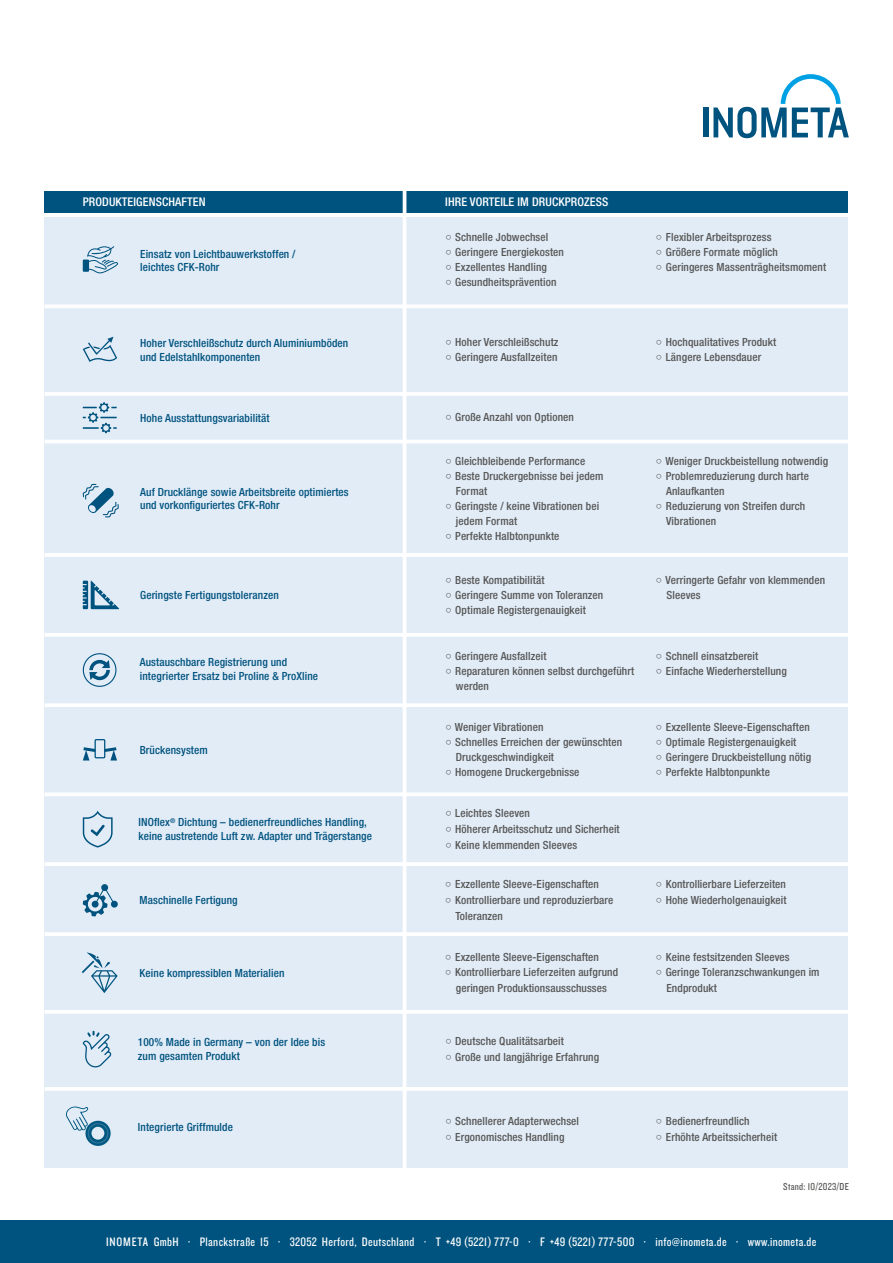
<style>
.page{position:relative;width:893px;height:1263px;background:#fff}
.page>*{position:absolute;margin:0;border:0;box-sizing:border-box;transform-origin:0 0}
.Adresse{font:12.75px "Knockout 29 Junior Ltweight";letter-spacing:.025em;color:#fff}
.Tab_Head_8_Versalien{font:500 condensed 12px "Helvetica Neue LT Std";letter-spacing:.01em;color:#fff}
.Tabellenhead{font:500 condensed 11.25px "Helvetica Neue LT Std";letter-spacing:.01em;color:#575756}
.Tabellenhead-2{font:500 condensed 11.25px/13.5px "Helvetica Neue LT Std";letter-spacing:.01em;color:#00537f}
.t1{font:10.5px "Knockout 29 Junior Ltweight";letter-spacing:.025em;color:#575756}
</style>
<div class="page">
<div style="left:45px;top:191px;width:803px;height:21px;background:#00537f"></div>
<div style="left:45px;top:217px;width:803px;height:951px;background:#e2ecf7"></div>
<hr style="left:403px;top:185px;width:3px;height:985px;background:#fff">
<svg style="left:45px;top:304px;width:803px;height:4px;fill:#fff"></svg>
<hr style="left:45px;top:553px;width:803px;height:4px;background:#fff">
<svg style="left:45px;top:792px;width:803px;height:4px;fill:#fff"></svg>
<hr style="left:45px;top:392px;width:803px;height:4px;background:#fff">
<hr style="left:45px;top:440px;width:803px;height:3px;background:#fff">
<hr style="left:45px;top:633px;width:803px;height:4px;background:#fff">
<hr style="left:45px;top:703px;width:803px;height:4px;background:#fff">
<hr style="left:45px;top:862px;width:803px;height:4px;background:#fff">
<hr style="left:45px;top:932px;width:803px;height:4px;background:#fff">
<hr style="left:45px;top:1010px;width:803px;height:4px;background:#fff">
<hr style="left:45px;top:1087px;width:803px;height:4px;background:#fff">
<div style="left:0;top:1220px;width:893px;height:43px;background:#00537f"></div>
<div style="left:703px;top:108px;width:5px;height:29px;background:#00537f"></div>
<svg style="left:713px;top:74px;width:136px;height:64px"></svg>
<svg style="left:83px;top:246px;width:35px;height:27px"></svg>
<svg style="left:83px;top:1031px;width:29px;height:37px"></svg>
<svg style="left:82px;top:952px;width:36px;height:41px"></svg>
<svg style="left:83px;top:337px;width:34px;height:25px"></svg>
<svg style="left:83px;top:811px;width:30px;height:37px"></svg>
<div style="left:111px;top:901px;width:7px;height:7px;background:#00537f;border-radius:50%"></div>
<svg style="left:83px;top:886px;width:32px;height:30px"></svg>
<svg style="left:83px;top:653px;width:33px;height:34px"></svg>
<svg style="left:83px;top:580px;width:36px;height:29px"></svg>
<div style="left:95px;top:739px;width:10px;height:19px;border:1px solid #00537f"></div>
<svg style="left:105px;top:747px;width:12px;height:13px"></svg>
<svg style="left:83px;top:747px;width:12px;height:13px"></svg>
<svg style="left:83px;top:484px;width:36px;height:33px"></svg>
<svg style="left:83px;top:402px;width:34px;height:31px"></svg>
<svg style="left:66px;top:1106px;width:45px;height:40px"></svg>
<p class="Tab_Head_8_Versalien" style="left:83px;top:195px;width:124px">PRODUKTEIGENSCHAFTEN</p>
<p class="Tab_Head_8_Versalien" style="left:445px;top:195px;width:165px">IHRE VORTEILE IM DRUCKPROZESS</p>
<p class="Tabellenhead-2" style="left:140px;top:247px;width:157px">Einsatz von Leichtbauwerkstoffen /</p>
<p class="Tabellenhead-2" style="left:140px;top:260px;width:81px">leichtes CFK-Rohr</p>
<p class="Tabellenhead-2" style="left:140px;top:336px;width:210px">Hoher Verschleißschutz durch Aluminiumböden</p>
<p class="Tabellenhead-2" style="left:140px;top:350px;width:122px">und Edelstahlkomponenten</p>
<p class="Tabellenhead-2" style="left:140px;top:411px;width:131px">Hohe Ausstattungsvariabilität</p>
<p class="Tabellenhead-2" style="left:140px;top:485px;width:210px">Auf Drucklänge sowie Arbeitsbreite optimiertes</p>
<p class="Tabellenhead-2" style="left:140px;top:498px;width:141px">und vorkonfiguriertes CFK-Rohr</p>
<p class="Tabellenhead-2" style="left:140px;top:588px;width:140px">Geringste Fertigungstoleranzen</p>
<p class="Tabellenhead-2" style="left:140px;top:655px;width:149px">Austauschbare Registrierung und</p>
<p class="Tabellenhead-2" style="left:140px;top:669px;width:180px">integrierter Ersatz bei Proline &amp; ProXline</p>
<p class="Tabellenhead-2" style="left:140px;top:743px;width:70px">Brückensystem</p>
<p class="Tabellenhead-2" style="left:139px;top:815px;width:230px">INOflex<sup>®</sup> Dichtung – bedienerfreundliches Handling,</p>
<p class="Tabellenhead-2" style="left:139px;top:829px;width:235px">keine austretende Luft zw. Adapter und Trägerstange</p>
<p class="Tabellenhead-2" style="left:140px;top:893px;width:99px">Maschinelle Fertigung</p>
<p class="Tabellenhead-2" style="left:140px;top:966px;width:146px">Keine kompressiblen Materialien</p>
<p class="Tabellenhead-2" style="left:138px;top:1035px;width:189px">100% Made in Germany – von der Idee bis zum gesamten Produkt</p>
<p class="Tabellenhead-2" style="left:138px;top:1120px;width:97px">Integrierte Griffmulde</p>
<p class="Tabellenhead" style="left:455px;top:231px;width:95px">Schnelle Jobwechsel</p>
<p class="Tabellenhead" style="left:455px;top:246px;width:110px">Geringere Energiekosten</p>
<p class="Tabellenhead" style="left:455px;top:261px;width:93px">Exzellentes Handling</p>
<p class="Tabellenhead" style="left:455px;top:276px;width:103px">Gesundheitsprävention</p>
<p class="Tabellenhead" style="left:455px;top:336px;width:105px">Hoher Verschleißschutz</p>
<p class="Tabellenhead" style="left:455px;top:351px;width:104px">Geringere Ausfallzeiten</p>
<p class="Tabellenhead" style="left:455px;top:411px;width:120px">Große Anzahl von Optionen</p>
<p class="Tabellenhead" style="left:455px;top:454px;width:131px">Gleichbleibende Performance</p>
<p class="Tabellenhead" style="left:455px;top:469px;width:150px">Beste Druckergebnisse bei jedem</p>
<p class="Tabellenhead" style="left:456px;top:484px;width:33px">Format</p>
<p class="Tabellenhead" style="left:455px;top:499px;width:146px">Geringste / keine Vibrationen bei</p>
<p class="Tabellenhead" style="left:456px;top:514px;width:63px">jedem Format</p>
<p class="Tabellenhead" style="left:455px;top:529px;width:106px">Perfekte Halbtonpunkte</p>
<p class="Tabellenhead" style="left:455px;top:573px;width:91px">Beste Kompatibilität</p>
<p class="Tabellenhead" style="left:455px;top:588px;width:150px">Geringere Summe von Toleranzen</p>
<p class="Tabellenhead" style="left:455px;top:603px;width:132px">Optimale Registergenauigkeit</p>
<p class="Tabellenhead" style="left:455px;top:649px;width:93px">Geringere Ausfallzeit</p>
<p class="Tabellenhead" style="left:455px;top:664px;width:180px">Reparaturen können selbst durchgeführt</p>
<p class="Tabellenhead" style="left:456px;top:679px;width:34px">werden</p>
<p class="Tabellenhead" style="left:455px;top:720px;width:90px">Weniger Vibrationen</p>
<p class="Tabellenhead" style="left:455px;top:735px;width:169px">Schnelles Erreichen der gewünschten</p>
<p class="Tabellenhead" style="left:456px;top:750px;width:100px">Druckgeschwindigkeit</p>
<p class="Tabellenhead" style="left:455px;top:765px;width:126px">Homogene Druckergebnisse</p>
<p class="Tabellenhead" style="left:455px;top:806px;width:76px">Leichtes Sleeven</p>
<p class="Tabellenhead" style="left:455px;top:822px;width:166px">Höherer Arbeitsschutz und Sicherheit</p>
<p class="Tabellenhead" style="left:455px;top:838px;width:123px">Keine klemmenden Sleeves</p>
<p class="Tabellenhead" style="left:455px;top:878px;width:145px">Exzellente Sleeve-Eigenschaften</p>
<p class="Tabellenhead" style="left:455px;top:893px;width:160px">Kontrollierbare und reproduzierbare</p>
<p class="Tabellenhead" style="left:455px;top:909px;width:49px">Toleranzen</p>
<p class="Tabellenhead" style="left:455px;top:950px;width:145px">Exzellente Sleeve-Eigenschaften</p>
<p class="Tabellenhead" style="left:455px;top:966px;width:164px">Kontrollierbare Lieferzeiten aufgrund</p>
<p class="Tabellenhead" style="left:456px;top:981px;width:153px">geringen Produktionsausschusses</p>
<p class="Tabellenhead" style="left:455px;top:1035px;width:110px">Deutsche Qualitätsarbeit</p>
<p class="Tabellenhead" style="left:455px;top:1050px;width:145px">Große und langjährige Erfahrung</p>
<p class="Tabellenhead" style="left:455px;top:1114px;width:125px">Schnellerer Adapterwechsel</p>
<p class="Tabellenhead" style="left:455px;top:1130px;width:111px">Ergonomisches Handling</p>
<p class="Tabellenhead" style="left:666px;top:231px;width:107px">Flexibler Arbeitsprozess</p>
<p class="Tabellenhead" style="left:666px;top:246px;width:114px">Größere Formate möglich</p>
<p class="Tabellenhead" style="left:666px;top:261px;width:162px">Geringeres Massenträgheitsmoment</p>
<p class="Tabellenhead" style="left:666px;top:336px;width:112px">Hochqualitatives Produkt</p>
<p class="Tabellenhead" style="left:666px;top:351px;width:97px">Längere Lebensdauer</p>
<p class="Tabellenhead" style="left:665px;top:454px;width:164px">Weniger Druckbeistellung notwendig</p>
<p class="Tabellenhead" style="left:666px;top:469px;width:145px">Problemreduzierung durch harte</p>
<p class="Tabellenhead" style="left:666px;top:484px;width:60px">Anlaufkanten</p>
<p class="Tabellenhead" style="left:666px;top:499px;width:141px">Reduzierung von Streifen durch</p>
<p class="Tabellenhead" style="left:666px;top:514px;width:51px">Vibrationen</p>
<p class="Tabellenhead" style="left:665px;top:573px;width:161px">Verringerte Gefahr von klemmenden</p>
<p class="Tabellenhead" style="left:666px;top:588px;width:36px">Sleeves</p>
<p class="Tabellenhead" style="left:666px;top:649px;width:94px">Schnell einsatzbereit</p>
<p class="Tabellenhead" style="left:666px;top:664px;width:123px">Einfache Wiederherstellung</p>
<p class="Tabellenhead" style="left:666px;top:720px;width:145px">Exzellente Sleeve-Eigenschaften</p>
<p class="Tabellenhead" style="left:666px;top:735px;width:132px">Optimale Registergenauigkeit</p>
<p class="Tabellenhead" style="left:666px;top:750px;width:147px">Geringere Druckbeistellung nötig</p>
<p class="Tabellenhead" style="left:666px;top:765px;width:106px">Perfekte Halbtonpunkte</p>
<p class="Tabellenhead" style="left:666px;top:878px;width:122px">Kontrollierbare Lieferzeiten</p>
<p class="Tabellenhead" style="left:666px;top:893px;width:122px">Hohe Wiederholgenauigkeit</p>
<p class="Tabellenhead" style="left:666px;top:950px;width:125px">Keine festsitzenden Sleeves</p>
<p class="Tabellenhead" style="left:666px;top:966px;width:155px">Geringe Toleranzschwankungen im</p>
<p class="Tabellenhead" style="left:666px;top:981px;width:52px">Endprodukt</p>
<p class="Tabellenhead" style="left:666px;top:1114px;width:85px">Bedienerfreundlich</p>
<p class="Tabellenhead" style="left:666px;top:1130px;width:113px">Erhöhte Arbeitssicherheit</p>
<p class="t1" style="left:783px;top:1180px;width:67px">Stand: 10/2023/DE</p>
<p class="Adresse" style="left:106px;top:1233px;width:711px">INOMETA GmbH · Planckstraße 15 · 32052 Herford, Deutschland · T +49 (5221) 777-0 · F +49 (5221) 777-500 · info@inometa.de · www.inometa.de</p>
</div>
